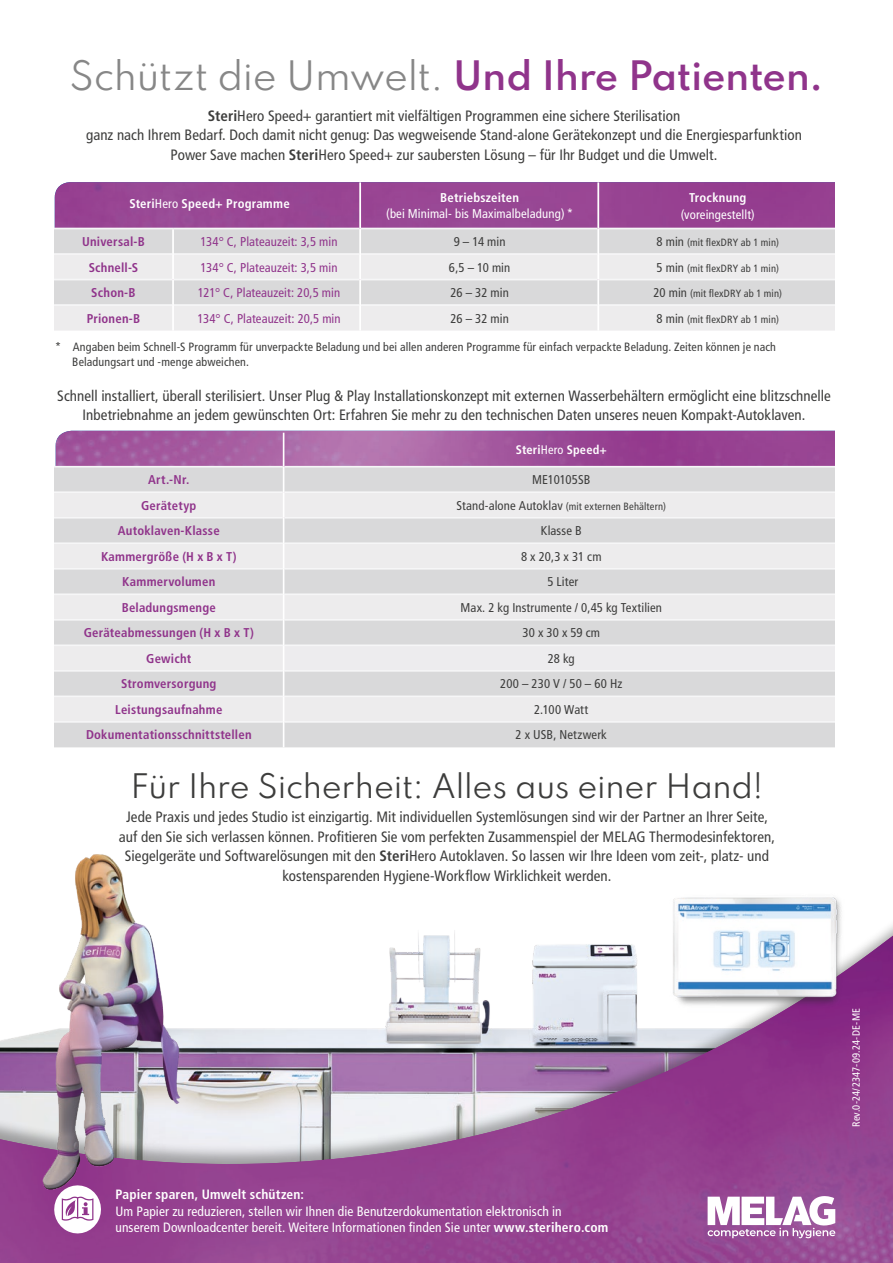
<style>
.page{position:relative;width:893px;height:1263px;background:#fff}
.page>*{position:absolute;margin:0;border:0;box-sizing:border-box;transform-origin:0 0}
.t1{font:100 36px "Spartan";letter-spacing:-.015em;color:#878787}
.t2{font:100 30px "Spartan";letter-spacing:-.01em;color:#3d3d3c}
.t3{font:condensed 15px/19.5px "Frutiger LT Pro";letter-spacing:.005em;color:#3d3d3c;text-align:center}
.t4{font:condensed 13.5px/16.5px "Frutiger LT Pro";letter-spacing:.01em;color:#fff}
.t5{font:700 condensed 12.75px "Frutiger LT Pro";letter-spacing:.015em;color:#90348b}
.t6{font:condensed 12.75px "Frutiger LT Pro";letter-spacing:.005em;color:#3d3d3c}
.t7{font:condensed 12.75px "Frutiger LT Pro";letter-spacing:.005em;color:#90348b}
.t8{font:condensed 12.75px/15.9px "Frutiger LT Pro";letter-spacing:.01em;color:#fff;text-align:center}
.t9{font:700 condensed 12.75px "Frutiger LT Pro";letter-spacing:.015em;color:#fff}
.t10{font:700 condensed 12.3px "Frutiger LT Pro";letter-spacing:.015em;color:#fff}
.t11{font:condensed 12px/15px "Frutiger LT Pro";letter-spacing:.01em;color:#3d3d3c}
.t12{font:condensed 10.5px "Frutiger LT Pro";letter-spacing:.015em;color:#3d3d3c}
.t13{font:condensed 10.5px "Frutiger LT Pro";letter-spacing:.015em;color:#fff}
.s1{color:#90348b}
.s2{font-weight:700}
.s3{font-weight:400}
.s4{font-size:12.75px}
</style>
<div class="page">
<img style="left:55px;top:182px;width:780px;height:46px">
<div style="left:54px;top:229px;width:781px;height:24px;background:#d9d9da"></div>
<svg style="left:54px;top:255px;width:781px;height:76px;background:#e6e6e7"></svg>
<hr style="left:54px;top:228px;width:119px;height:1px;background:#f6f6f7">
<hr style="left:173px;top:228px;width:186px;height:1px;background:#f6f6f7">
<hr style="left:361px;top:228px;width:236px;height:1px;background:#f6f6f7">
<hr style="left:599px;top:228px;width:237px;height:1px;background:#f6f6f7">
<hr style="left:54px;top:253px;width:118px;height:2px;background:#f6f6f7">
<hr style="left:174px;top:253px;width:185px;height:2px;background:#f6f6f7">
<hr style="left:361px;top:253px;width:236px;height:2px;background:#f6f6f7">
<hr style="left:599px;top:253px;width:237px;height:2px;background:#f6f6f7">
<hr style="left:54px;top:279px;width:118px;height:1px;background:#f6f6f7">
<hr style="left:174px;top:279px;width:185px;height:1px;background:#f6f6f7">
<hr style="left:361px;top:279px;width:236px;height:1px;background:#f6f6f7">
<hr style="left:599px;top:279px;width:237px;height:1px;background:#f6f6f7">
<hr style="left:54px;top:304px;width:118px;height:2px;background:#f6f6f7">
<hr style="left:174px;top:304px;width:185px;height:2px;background:#f6f6f7">
<hr style="left:361px;top:304px;width:236px;height:2px;background:#f6f6f7">
<hr style="left:599px;top:304px;width:237px;height:2px;background:#f6f6f7">
<hr style="left:359px;top:182px;width:2px;height:47px;background:#fff">
<hr style="left:597px;top:182px;width:2px;height:47px;background:#fff">
<hr style="left:172px;top:229px;width:2px;height:25px;background:#fff">
<hr style="left:359px;top:229px;width:2px;height:25px;background:#fff">
<hr style="left:597px;top:229px;width:2px;height:25px;background:#fff">
<hr style="left:172px;top:254px;width:2px;height:26px;background:#fff">
<hr style="left:359px;top:254px;width:2px;height:26px;background:#fff">
<hr style="left:597px;top:254px;width:2px;height:26px;background:#fff">
<hr style="left:172px;top:280px;width:2px;height:25px;background:#fff">
<hr style="left:359px;top:280px;width:2px;height:25px;background:#fff">
<hr style="left:597px;top:280px;width:2px;height:25px;background:#fff">
<hr style="left:172px;top:305px;width:2px;height:26px;background:#fff">
<hr style="left:359px;top:305px;width:2px;height:26px;background:#fff">
<hr style="left:597px;top:305px;width:2px;height:26px;background:#fff">
<img style="left:56px;top:431px;width:779px;height:35px">
<div style="left:54px;top:467px;width:781px;height:280px;background:#d9d9da"></div>
<svg style="left:54px;top:493px;width:781px;height:228px;background:#e3e3e4"></svg>
<div style="left:284px;top:645px;width:554px;height:26px;background:#edecee"></div>
<hr style="left:54px;top:466px;width:229px;height:1px;background:#f6f6f7">
<hr style="left:284px;top:466px;width:554px;height:1px;background:#f6f6f7">
<hr style="left:54px;top:491px;width:229px;height:2px;background:#f6f6f7">
<hr style="left:284px;top:491px;width:554px;height:2px;background:#f6f6f7">
<hr style="left:54px;top:517px;width:229px;height:2px;background:#f6f6f7">
<hr style="left:284px;top:517px;width:554px;height:2px;background:#f6f6f7">
<hr style="left:54px;top:542px;width:229px;height:2px;background:#f6f6f7">
<hr style="left:284px;top:542px;width:554px;height:2px;background:#f6f6f7">
<hr style="left:54px;top:568px;width:229px;height:2px;background:#f6f6f7">
<hr style="left:284px;top:568px;width:554px;height:2px;background:#f6f6f7">
<hr style="left:54px;top:593px;width:229px;height:2px;background:#f6f6f7">
<hr style="left:284px;top:593px;width:554px;height:2px;background:#f6f6f7">
<hr style="left:54px;top:619px;width:229px;height:2px;background:#f6f6f7">
<hr style="left:284px;top:619px;width:554px;height:2px;background:#f6f6f7">
<hr style="left:54px;top:644px;width:229px;height:2px;background:#f6f6f7">
<hr style="left:284px;top:644px;width:554px;height:2px;background:#f6f6f7">
<hr style="left:54px;top:670px;width:229px;height:2px;background:#f6f6f7">
<hr style="left:284px;top:670px;width:554px;height:2px;background:#f6f6f7">
<hr style="left:54px;top:695px;width:229px;height:2px;background:#f6f6f7">
<hr style="left:284px;top:695px;width:554px;height:2px;background:#f6f6f7">
<hr style="left:54px;top:721px;width:229px;height:2px;background:#f6f6f7">
<hr style="left:284px;top:721px;width:554px;height:2px;background:#f6f6f7">
<hr style="left:283px;top:433px;width:1px;height:34px;background:#fff">
<svg style="left:283px;top:467px;width:1px;height:280px"></svg>
<div style="left:836px;top:0;width:57px;height:788px;background:#fff"></div>
<img style="left:0;top:936px;width:893px;height:327px">
<svg style="left:51px;top:1214px;width:53px;height:23px"></svg>
<svg style="left:708px;top:1196px;width:127px;height:42px"></svg>
<img style="left:35px;top:854px;width:165px;height:360px">
<img style="left:654px;top:897px;width:239px;height:125px">
<p class="t1" style="left:69px;top:49px;width:755px">Schützt die Umwelt. <span class="s1">Und Ihre Patienten.</span></p>
<p class="t3" style="left:86px;top:106px;width:717px"><span class="s2">Steri</span>Hero Speed+ garantiert mit vielfältigen Programmen eine sichere Sterilisation<br>ganz nach Ihrem Bedarf. Doch damit nicht genug: Das wegweisende Stand-alone Gerätekonzept und die Energiesparfunktion<br>Power Save machen <span class="s2">Steri</span>Hero Speed+ zur saubersten Lösung – für Ihr Budget und die Umwelt.</p>
<p class="t9" style="left:129px;top:196px;width:162px">Steri<span class="s3">Hero</span> Speed+ Programme</p>
<p class="t8" style="left:386px;top:190px;width:188px"><span class="s2">Betriebszeiten<br></span>(bei Minimal- bis Maximalbeladung) *</p>
<p class="t8" style="left:681px;top:189px;width:76px;line-height:16.8px"><span class="s2">Trocknung </span>(voreingestellt)</p>
<p class="t5" style="left:82px;top:234px;width:64px">Universal-B</p>
<p class="t7" style="left:201px;top:234px;width:139px">134° C, Plateauzeit: 3,5 min</p>
<p class="t6" style="left:454px;top:234px;width:53px">9 – 14 min</p>
<p class="t12" style="left:657px;top:236px;width:124px"><span class="s4">8 min</span> (mit flexDRY ab 1 min)</p>
<p class="t5" style="left:89px;top:260px;width:51px">Schnell-S</p>
<p class="t7" style="left:201px;top:260px;width:139px">134° C, Plateauzeit: 3,5 min</p>
<p class="t6" style="left:449px;top:260px;width:63px">6,5 – 10 min</p>
<p class="t12" style="left:657px;top:262px;width:124px"><span class="s4">5 min</span> (mit flexDRY ab 1 min)</p>
<p class="t5" style="left:91px;top:285px;width:46px">Schon-B</p>
<p class="t7" style="left:198px;top:285px;width:144px">121° C, Plateauzeit: 20,5 min</p>
<p class="t6" style="left:450px;top:285px;width:60px">26 – 32 min</p>
<p class="t12" style="left:653px;top:287px;width:130px"><span class="s4">20 min</span> (mit flexDRY ab 1 min)</p>
<p class="t5" style="left:87px;top:311px;width:55px">Prionen-B</p>
<p class="t7" style="left:197px;top:311px;width:145px">134° C, Plateauzeit: 20,5 min</p>
<p class="t6" style="left:450px;top:311px;width:60px">26 – 32 min</p>
<p class="t12" style="left:657px;top:313px;width:124px"><span class="s4">8 min</span> (mit flexDRY ab 1 min)</p>
<p class="t11" style="left:72px;top:340px;width:705px;text-indent:-17px">* Angaben beim Schnell-S Programm für unverpackte Beladung und bei allen anderen Programme für einfach verpackte Beladung. Zeiten können je nach<br>Beladungsart und -menge abweichen.</p>
<p class="t3" style="left:57px;top:386px;width:775px">Schnell installiert, überall sterilisiert. Unser Plug &amp; Play Installationskonzept mit externen Wasserbehältern ermöglicht eine blitzschnelle<br>Inbetriebnahme an jedem gewünschten Ort: Erfahren Sie mehr zu den technischen Daten unseres neuen Kompakt-Autoklaven.</p>
<p class="t10" style="left:516px;top:443px;width:92px">Steri<span class="s3">Hero</span> Speed+</p>
<p class="t5" style="left:148px;top:472px;width:43px">Art.-Nr.</p>
<p class="t6" style="left:532px;top:472px;width:60px">ME10105SB</p>
<p class="t5" style="left:141px;top:498px;width:57px">Gerätetyp</p>
<p class="t12" style="left:456px;top:500px;width:211px"><span class="s4">Stand-alone Autoklav</span> (mit externen Behältern)</p>
<p class="t5" style="left:118px;top:523px;width:103px">Autoklaven-Klasse</p>
<p class="t6" style="left:541px;top:523px;width:42px">Klasse B</p>
<p class="t5" style="left:101px;top:549px;width:137px">Kammergröße (H x B x T)</p>
<p class="t6" style="left:521px;top:549px;width:82px">8 x 20,3 x 31 cm</p>
<p class="t5" style="left:122px;top:574px;width:95px">Kammervolumen</p>
<p class="t6" style="left:547px;top:574px;width:32px">5 Liter</p>
<p class="t5" style="left:122px;top:600px;width:96px">Beladungsmenge</p>
<p class="t6" style="left:460px;top:600px;width:203px">Max. 2 kg Instrumente / 0,45 kg Textilien</p>
<p class="t5" style="left:84px;top:625px;width:171px">Geräteabmessungen (H x B x T)</p>
<p class="t6" style="left:523px;top:625px;width:79px">30 x 30 x 59 cm</p>
<p class="t5" style="left:146px;top:651px;width:47px">Gewicht</p>
<p class="t6" style="left:548px;top:651px;width:28px">28 kg</p>
<p class="t5" style="left:121px;top:676px;width:97px">Stromversorgung</p>
<p class="t6" style="left:500px;top:676px;width:124px">200 – 230 V / 50 – 60 Hz</p>
<p class="t5" style="left:115px;top:702px;width:109px">Leistungsaufnahme</p>
<p class="t6" style="left:534px;top:702px;width:56px">2.100 Watt</p>
<p class="t5" style="left:86px;top:727px;width:167px">Dokumentationsschnittstellen</p>
<p class="t6" style="left:516px;top:727px;width:93px">2 x USB, Netzwerk</p>
<p class="t2" style="left:131px;top:763px;width:634px">Für Ihre Sicherheit: Alles aus einer Hand!</p>
<p class="t3" style="left:119px;top:807px;width:658px">Jede Praxis und jedes Studio ist einzigartig. Mit individuellen Systemlösungen sind wir der Partner an Ihrer Seite, auf den Sie sich verlassen können. Profitieren Sie vom perfekten Zusammenspiel der MELAG Thermodesinfektoren, Siegelgeräte und Softwarelösungen mit den <span class="s2">Steri</span>Hero Autoklaven. So lassen wir Ihre Ideen vom zeit-, platz- und kostensparenden Hygiene-Workflow Wirklichkeit werden.</p>
<p class="t4" style="left:115px;top:1186px;width:494px"><span class="s2">Papier sparen, Umwelt schützen:<br></span>Um Papier zu reduzieren, stellen wir Ihnen die Benutzerdokumentation elektronisch in unserem Downloadcenter bereit. Weitere Informationen finden Sie unter <span class="s2">www.sterihero.com</span></p>
<p class="t13" style="left:850px;top:1127px;width:120px;rotate:-90deg">Rev.0-24/2347-09.24-DE-ME</p>
</div>
